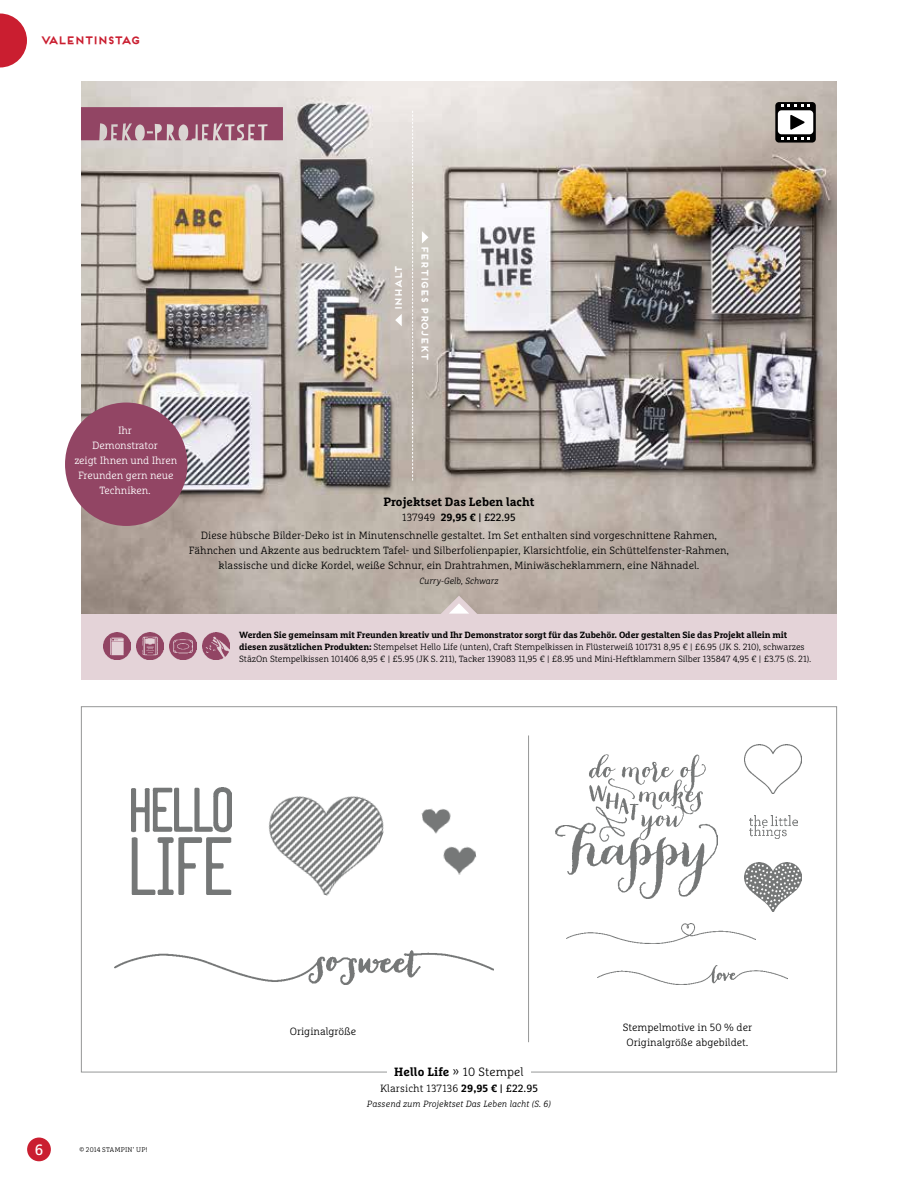
<style>
.page{position:relative;width:918px;height:1188px;background:#fff}
.page>*{position:absolute;margin:0;border:0;box-sizing:border-box;transform-origin:0 0}
.t1{font:15px "Marselis Slab Pro";color:#fff}
.t2{font:700 12px "Marselis Slab Pro";color:#000}
.t3{font:300 12px "Marselis Slab Pro";letter-spacing:.01em;color:#000}
.t4{font:300 10.5px/15px "Marselis Slab Pro";color:#000;text-align:center}
.t5{font:300 10.5px/15px "Marselis Slab Pro";letter-spacing:-.01em;color:#fff;text-align:center}
.t6{font:700 10.5px "Frontage";letter-spacing:-.15em;color:#ca1e30}
.t7{font:700 9.15px "Frontage";letter-spacing:-.1em;color:#fff}
.t8{font:300 9px/12px "Marselis Slab Pro";letter-spacing:-.01em;color:#000}
.t9{font:italic 300 9px "Marselis Slab Pro";letter-spacing:.01em;color:#000}
.t10{font:300 6.75px "Marselis Slab Pro";letter-spacing:.03em;color:#000}
.s1{font-weight:700}
.s2{font-weight:400}
</style>
<div class="page">
<div style="left:81px;top:611px;width:756px;height:69px;background:#e4d3d8"></div>
<img style="left:81px;top:81px;width:756px;height:532px">
<svg style="left:395px;top:314px;width:7px;height:12px"></svg>
<svg style="left:422px;top:231px;width:6px;height:13px"></svg>
<svg style="left:412px;top:111px;width:1px;height:370px"></svg>
<hr style="left:528px;top:735px;width:1px;height:307px;background:#969797">
<svg style="left:81px;top:107px;width:202px;height:33px;background:#9d5c76"></svg>
<img style="left:132px;top:787px;width:99px;height:108px">
<img style="left:421px;top:808px;width:56px;height:67px">
<img style="left:114px;top:950px;width:380px;height:34px">
<img style="left:555px;top:754px;width:162px;height:144px">
<img style="left:749px;top:815px;width:48px;height:23px">
<img style="left:598px;top:966px;width:189px;height:19px">
<img style="left:566px;top:923px;width:190px;height:21px">
<img style="left:745px;top:863px;width:56px;height:48px">
<img style="left:744px;top:744px;width:58px;height:50px">
<img style="left:268px;top:796px;width:116px;height:100px">
<div style="left:65px;top:403px;width:122px;height:123px;background:#924564;border-radius:50%"></div>
<svg style="left:440px;top:596px;width:38px;height:18px"></svg>
<svg style="left:775px;top:102px;width:41px;height:41px"></svg>
<div style="left:778px;top:110px;width:35px;height:24px;background:#fff;border-radius:4px"></div>
<svg style="left:790px;top:115px;width:15px;height:15px"></svg>
<svg style="left:781px;top:105px;width:29px;height:2px"></svg>
<svg style="left:781px;top:137px;width:29px;height:3px"></svg>
<div style="left:27px;top:1138px;width:24px;height:23px;background:#ca1e30;border-radius:50%"></div>
<svg style="left:0;top:14px;width:27px;height:54px"></svg>
<img style="left:202px;top:633px;width:27px;height:27px">
<img style="left:169px;top:633px;width:27px;height:27px">
<img style="left:137px;top:633px;width:27px;height:27px">
<img style="left:104px;top:633px;width:27px;height:27px">
<p class="t6" style="left:40px;top:34px;width:102px">VALENTINSTAG</p>
<p class="t7" style="left:393px;top:311px;width:48px;rotate:-90deg">INHALT</p>
<p class="t7" style="left:431px;top:245px;width:117px;rotate:90deg">FERTIGES PROJEKT</p>
<p class="t5" style="left:74px;top:423px;width:104px">Ihr<br>Demonstrator<br>zeigt Ihnen und Ihren<br>Freunden gern neue<br>Techniken.</p>
<p class="t2" style="left:383px;top:495px;width:153px">Projektset Das Leben lacht</p>
<p class="t4" style="left:201px;top:509px;width:518px;line-height:17.7px">137949 <span class="s1">29,95 €</span> <span class="s2">| £22.95<br></span>Diese hübsche Bilder-Deko ist in Minutenschnelle gestaltet. Im Set enthalten sind vorgeschnittene Rahmen,</p>
<p class="t4" style="left:189px;top:543px;width:542px">Fähnchen und Akzente aus bedrucktem Tafel- und Silberfolienpapier, Klarsichtfolie, ein Schüttelfenster-Rahmen, klassische und dicke Kordel, weiße Schnur, ein Drahtrahmen, Miniwäscheklammern, eine Nähnadel.</p>
<p class="t9" style="left:420px;top:575px;width:80px">Curry-Gelb, Schwarz</p>
<p class="t8" style="left:239px;top:628px;width:574px"><span class="s1">Werden Sie gemeinsam mit Freunden kreativ und Ihr Demonstrator sorgt für das Zubehör. Oder gestalten Sie das Projekt allein mit diesen zusätzlichen Produkten:</span> Stempelset Hello Life (unten), Craft Stempelkissen in Flüsterweiß 101731 8,95 € | £6.95 (JK S. 210), schwarzes<br>StāzOn Stempelkissen 101406 8,95 € | £5.95 (JK S. 211), Tacker 139083 11,95 € | £8.95 und Mini-Heftklammern Silber 135847 4,95 € | £3.75 (S. 21).</p>
<h1 class="t1" style="left:35px;top:1140px;width:10px">6</h1>
<p class="t10" style="left:80px;top:1146px;width:70px">© 2014 STAMPIN’ UP!</p>
<p class="t4" style="left:290px;top:1024px;width:68px">Originalgröße</p>
<p class="t4" style="left:623px;top:1019px;width:131px">Stempelmotive in 50 % der<br>Originalgröße abgebildet.</p>
<p class="t3" style="left:394px;top:1065px;width:131px"><span class="s1">Hello Life</span> » 10 Stempel</p>
<p class="t4" style="left:380px;top:1081px;width:159px">Klarsicht 137136 <span class="s1">29,95 €</span> <span class="s2">| £22.95</span></p>
<p class="t9" style="left:367px;top:1098px;width:186px">Passend zum Projektset Das Leben lacht (S. 6)</p>
</div>
